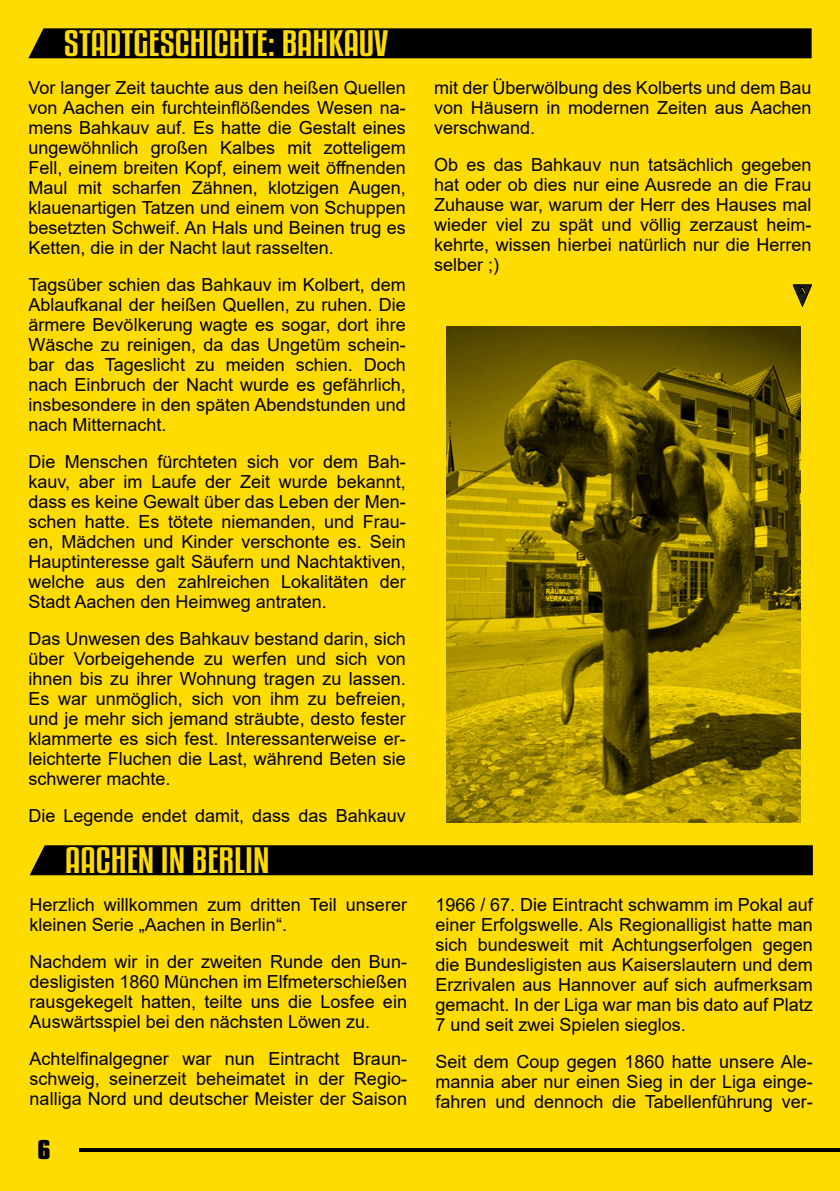
<style>
.page{position:relative;width:840px;height:1191px;background:#fff}
.page>*{position:absolute;margin:0;border:0;box-sizing:border-box;transform-origin:0 0}
.t1{font:32.2px "Kenyan Coffee Rg";color:#ffdc01;scale:1.18 1}
.t2{font:700 23.8px "Kenyan Coffee Rg";color:#000;scale:1.29 1}
.t3{font:18px/20px "Arial";color:#000;text-align:justify}
</style>
<div class="page">
<div style="left:0;top:0;width:839px;height:1191px;background:#ffdc01"></div>
<hr style="left:80px;top:1148px;width:759px;height:4px;background:#000">
<div style="left:30px;top:845px;width:782px;height:30px;background:#000"></div>
<svg style="left:793px;top:285px;width:18px;height:21px"></svg>
<img style="left:446px;top:326px;width:353px;height:496px">
<div style="left:28px;top:28px;width:783px;height:30px;background:#000"></div>
<h1 class="t1" style="left:64px;top:24px;width:276px">STADTGESCHICHTE: BAHKAUV</h1>
<p class="t3" style="left:28px;top:77px;width:378px">Vor langer Zeit tauchte aus den heißen Quellen von Aachen ein furchteinflößendes Wesen na&shy;mens Bahkauv auf. Es hatte die Gestalt eines ungewöhnlich großen Kalbes mit zotteligem Fell, einem breiten Kopf, einem weit öffnenden Maul mit scharfen Zähnen, klotzigen Augen, klauenartigen Tatzen und einem von Schuppen besetzten Schweif. An Hals und Beinen trug es Ketten, die in der Nacht laut rasselten.</p>
<p class="t3" style="left:28px;top:274px;width:379px">Tagsüber schien das Bahkauv im Kolbert, dem Ablaufkanal der heißen Quellen, zu ruhen. Die ärmere Bevölkerung wagte es sogar, dort ihre Wäsche zu reinigen, da das Ungetüm schein&shy;bar das Tageslicht zu meiden schien. Doch nach Einbruch der Nacht wurde es gefährlich, insbesondere in den späten Abendstunden und nach Mitternacht.</p>
<p class="t3" style="left:28px;top:451px;width:379px">Die Menschen fürchteten sich vor dem Bah&shy;kauv, aber im Laufe der Zeit wurde bekannt, dass es keine Gewalt über das Leben der Men&shy;schen hatte. Es tötete niemanden, und Frau&shy;en, Mädchen und Kinder verschonte es. Sein Hauptinteresse galt Säufern und Nachtaktiven, welche aus den zahlreichen Lokalitäten der Stadt Aachen den Heimweg antraten.</p>
<p class="t3" style="left:28px;top:628px;width:379px">Das Unwesen des Bahkauv bestand darin, sich über Vorbeigehende zu werfen und sich von ihnen bis zu ihrer Wohnung tragen zu lassen.<br>Es war unmöglich, sich von ihm zu befreien, und je mehr sich jemand sträubte, desto fester klammerte es sich fest. Interessanterweise er&shy;leichterte Fluchen die Last, während Beten sie schwerer machte.</p>
<p class="t3" style="left:28px;top:805px;width:378px">Die Legende endet damit, dass das Bahkauv</p>
<h1 class="t1" style="left:65px;top:841px;width:175px">AACHEN IN BERLIN</h1>
<p class="t3" style="left:30px;top:894px;width:378px">Herzlich willkommen zum dritten Teil unserer kleinen Serie „Aachen in Berlin“.</p>
<p class="t3" style="left:30px;top:951px;width:378px">Nachdem wir in der zweiten Runde den Bun&shy;desligisten 1860 München im Elfmeterschießen rausgekegelt hatten, teilte uns die Losfee ein Auswärtsspiel bei den nächsten Löwen zu.</p>
<p class="t3" style="left:30px;top:1048px;width:379px">Achtelfinalgegner war nun Eintracht Braun&shy;schweig, seinerzeit beheimatet in der Regio&shy;nalliga Nord und deutscher Meister der Saison</p>
<h2 class="t2" style="left:37px;top:1135px;width:12px">6</h2>
<p class="t3" style="left:434px;top:77px;width:379px">mit der Überwölbung des Kolberts und dem Bau von Häusern in modernen Zeiten aus Aachen verschwand.</p>
<p class="t3" style="left:434px;top:154px;width:379px">Ob es das Bahkauv nun tatsächlich gegeben hat oder ob dies nur eine Ausrede an die Frau Zuhause war, warum der Herr des Hauses mal wieder viel zu spät und völlig zerzaust heim&shy;kehrte, wissen hierbei natürlich nur die Herren selber ;)</p>
<p class="t3" style="left:435px;top:894px;width:379px">1966 / 67. Die Eintracht schwamm im Pokal auf einer Erfolgswelle. Als Regionalligist hatte man sich bundesweit mit Achtungserfolgen gegen die Bundesligisten aus Kaiserslautern und dem Erzrivalen aus Hannover auf sich aufmerksam gemacht. In der Liga war man bis dato auf Platz 7 und seit zwei Spielen sieglos.</p>
<p class="t3" style="left:435px;top:1051px;width:379px">Seit dem Coup gegen 1860 hatte unsere Ale&shy;mannia aber nur einen Sieg in der Liga einge&shy;fahren und dennoch die Tabellenführung ver-</p>
</div>
